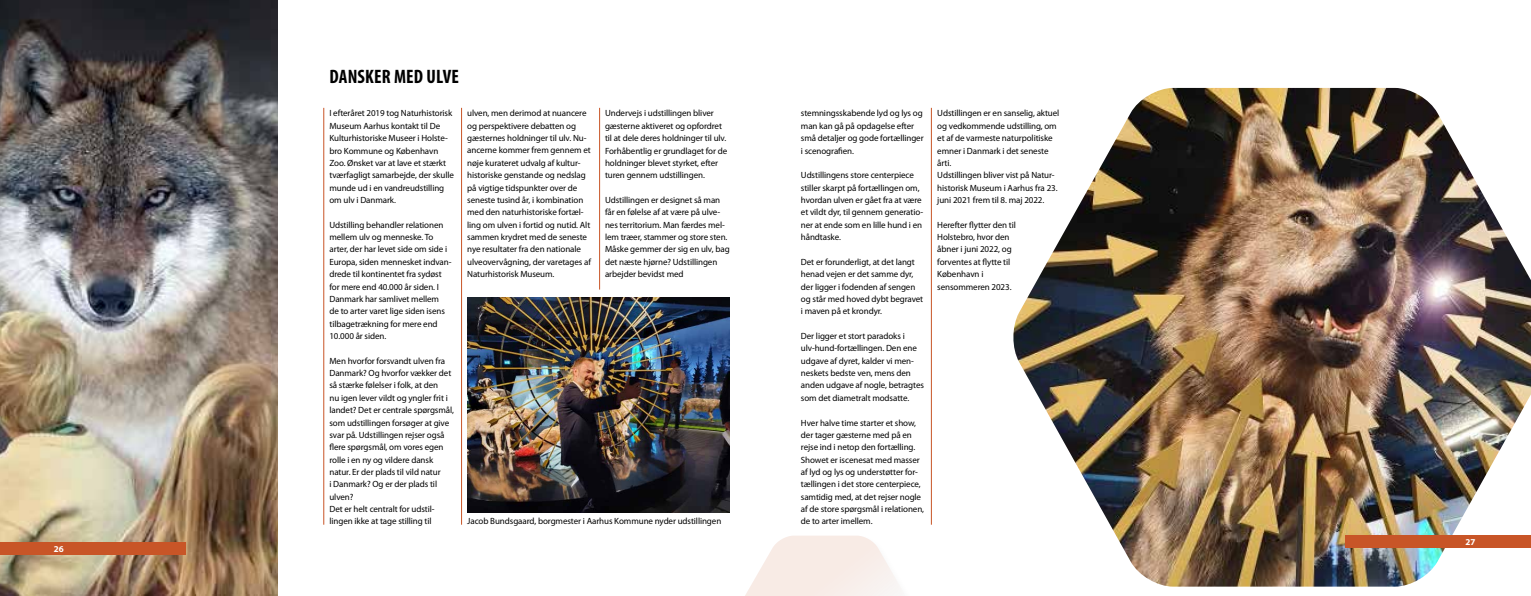
<style>
.page{position:relative;width:1531px;height:596px;background:#fff}
.page>*{position:absolute;margin:0;border:0;box-sizing:border-box;transform-origin:0 0}
.t1{font:700 condensed 19.5px "Myriad Pro";letter-spacing:.01em;color:#000}
.t2{font:9px/12.3px "Myriad Pro";letter-spacing:-.01em;color:#000}
.t3{font:700 9px "Myriad Pro";color:#fff}
</style>
<div class="page">
<img style="left:1013px;top:88px;width:518px;height:498px">
<img style="left:0;top:0;width:278px;height:595px">
<hr style="left:323px;top:108px;width:1px;height:416px;background:#c85527">
<hr style="left:461px;top:108px;width:1px;height:416px;background:#c85527">
<hr style="left:931px;top:108px;width:1px;height:416px;background:#c85527">
<hr style="left:599px;top:108px;width:1px;height:181px;background:#c85527">
<div style="left:0;top:541px;width:186px;height:13px;background:#c85527"></div>
<div style="left:1345px;top:534px;width:186px;height:13px;background:#c85527"></div>
<svg style="left:746px;top:536px;width:153px;height:59px"></svg>
<img style="left:467px;top:298px;width:263px;height:214px">
<p class="t3" style="left:54px;top:542px;width:11px">26</p>
<h1 class="t1" style="left:330px;top:64px;width:131px">DANSKER MED ULVE</h1>
<p class="t2" style="left:329px;top:107px;width:126px">I efteråret 2019 tog Naturhistorisk<br>Museum Aarhus kontakt til De<br>Kulturhistoriske Museer i Holste&shy;bro Kommune og København<br>Zoo. Ønsket var at lave et stærkt tværfagligt samarbejde, der skulle munde ud i en vandreudstilling om ulv i Danmark.</p>
<p class="t2" style="left:329px;top:218px;width:124px">Udstilling behandler relationen mellem ulv og menneske. To arter, der har levet side om side i<br>Europa, siden mennesket indvan&shy;drede til kontinentet fra sydøst for mere end 40.000 år siden. I<br>Danmark har samlivet mellem<br>de to arter varet lige siden isens tilbagetrækning for mere end<br>10.000 år siden.</p>
<p class="t2" style="left:329px;top:354px;width:126px">Men hvorfor forsvandt ulven fra<br>Danmark? Og hvorfor vækker det så stærke følelser i folk, at den<br>nu igen lever vildt og yngler frit i landet? Det er centrale spørgsmål, som udstillingen forsøger at give svar på. Udstillingen rejser også flere spørgsmål, om vores egen rolle i en ny og vildere dansk natur. Er der plads til vild natur<br>i Danmark? Og er der plads til ulven?<br>Det er helt centralt for udstil&shy;lingen ikke at tage stilling til</p>
<p class="t2" style="left:467px;top:107px;width:125px">ulven, men derimod at nuancere og perspektivere debatten og gæsternes holdninger til ulv. Nu&shy;ancerne kommer frem gennem et nøje kurateret udvalg af kultur&shy;historiske genstande og nedslag på vigtige tidspunkter over de seneste tusind år, i kombination med den naturhistoriske fortæl&shy;ling om ulven i fortid og nutid. Alt sammen krydret med de seneste nye resultater fra den nationale ulveovervågning, der varetages af<br>Naturhistorisk Museum.</p>
<p class="t2" style="left:605px;top:107px;width:124px">Undervejs i udstillingen bliver gæsterne aktiveret og opfordret til at dele deres holdninger til ulv.<br>Forhåbentlig er grundlaget for de holdninger blevet styrket, efter turen gennem udstillingen.</p>
<p class="t2" style="left:605px;top:193px;width:126px">Udstillingen er designet så man får en følelse af at være på ulve&shy;nes territorium. Man færdes mel&shy;lem træer, stammer og store sten.<br>Måske gemmer der sig en ulv, bag det næste hjørne? Udstillingen arbejder bevidst med</p>
<p class="t2" style="left:467px;top:515px;width:256px">Jacob Bundsgaard, borgmester i Aarhus Kommune nyder udstillingen</p>
<p class="t2" style="left:801px;top:107px;width:124px">stemningsskabende lyd og lys og man kan gå på opdagelse efter små detaljer og gode fortællinger i scenografien.</p>
<p class="t2" style="left:801px;top:169px;width:124px">Udstillingens store centerpiece stiller skarpt på fortællingen om, hvordan ulven er gået fra at være et vildt dyr, til gennem generatio&shy;ner at ende som en lille hund i en håndtaske.</p>
<p class="t2" style="left:801px;top:255px;width:124px">Det er forunderligt, at det langt henad vejen er det samme dyr, der ligger i fodenden af sengen og står med hoved dybt begravet i maven på et krondyr.</p>
<p class="t2" style="left:801px;top:329px;width:125px">Der ligger et stort paradoks i ulv-hund-fortællingen. Den ene udgave af dyret, kalder vi men&shy;neskets bedste ven, mens den anden udgave af nogle, betragtes som det diametralt modsatte.</p>
<p class="t2" style="left:801px;top:416px;width:125px">Hver halve time starter et show, der tager gæsterne med på en rejse ind i netop den fortælling.<br>Showet er iscenesat med masser af lyd og lys og understøtter for&shy;tællingen i det store centerpiece, samtidig med, at det rejser nogle af de store spørgsmål i relationen, de to arter imellem.</p>
<p class="t2" style="left:937px;top:107px;width:124px">Udstillingen er en sanselig, aktuel og vedkommende udstilling, om et af de varmeste naturpolitiske emner i Danmark i det seneste årti.<br>Udstillingen bliver vist på Natur&shy;historisk Museum i Aarhus fra 23. juni 2021 frem til 8. maj 2022.</p>
<p class="t2" style="left:937px;top:218px;width:80px">Herefter flytter den til<br>Holstebro, hvor den åbner i juni 2022, og forventes at flytte til<br>København i sensommeren 2023.</p>
<p class="t3" style="left:1465px;top:535px;width:11px">27</p>
</div>
